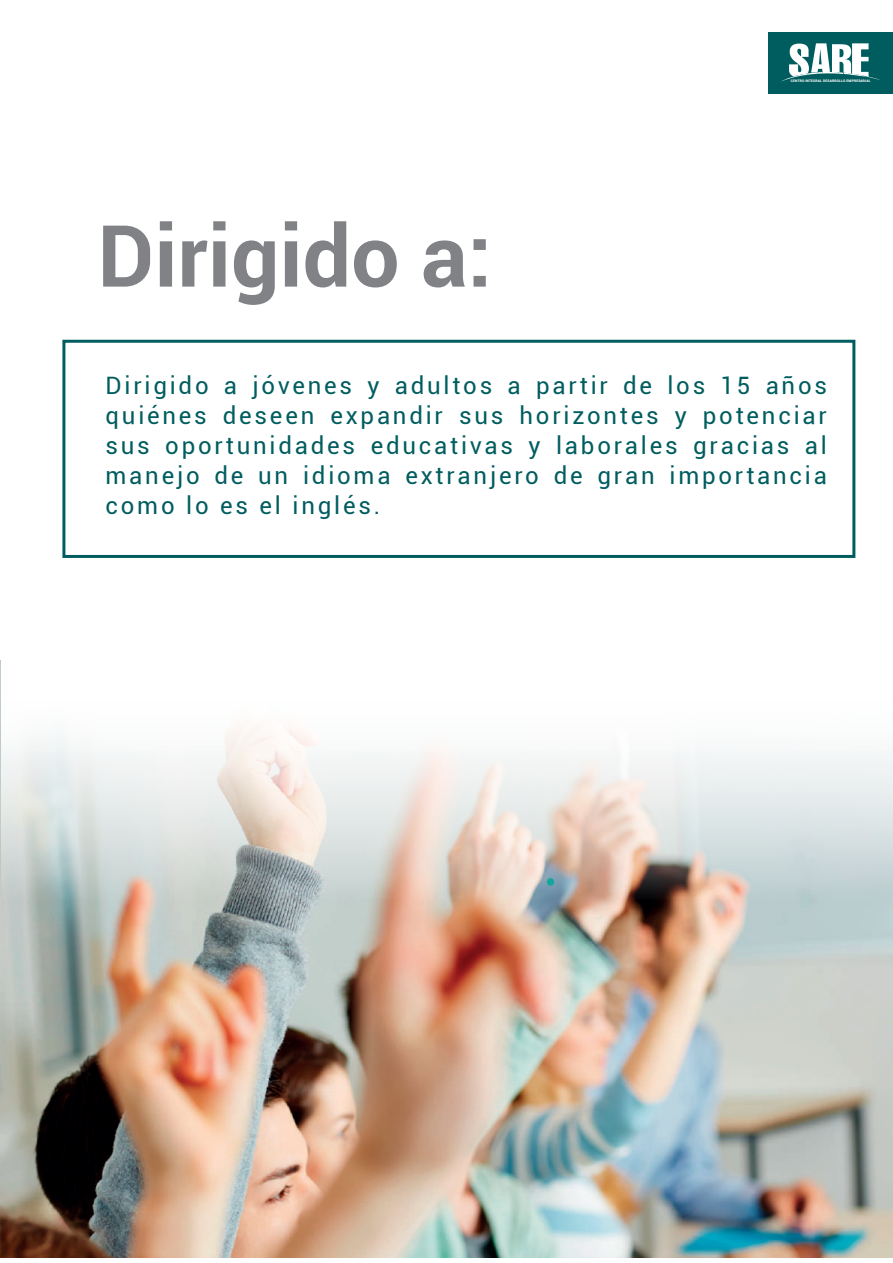
<style>
.page{position:relative;width:893px;height:1263px;background:#fff}
.page>*{position:absolute;margin:0;border:0;box-sizing:border-box;transform-origin:0 0}
.t1{font:700 85.8px "Roboto";color:#808285}
.t2{font:24px/30px "Roboto";letter-spacing:.115em;color:#005d5f;text-align:justify}
.t3{font:900 3.45px "Roboto";letter-spacing:.04em;color:#fff}
</style>
<div class="page">
<img style="left:1px;top:751px;width:892px;height:507px">
<svg style="left:2px;top:725px;width:891px;height:174px"></svg>
<svg style="left:546px;top:878px;width:9px;height:8px"></svg>
<div style="left:768px;top:32px;width:125px;height:62px;background:#005d5f"></div>
<svg style="left:781px;top:43px;width:99px;height:39px"></svg>
<div style="left:62px;top:340px;width:793px;height:218px;border:3px solid #005d5f"></div>
<h1 class="t1" style="left:98px;top:196px;width:396px">Dirigido a:</h1>
<p class="t3" style="left:791px;top:78px;width:81px">CENTRO INTEGRAL DESARROLLO EMPRESARIAL</p>
<p class="t2" style="left:106px;top:370px;width:723px">Dirigido a jóvenes y adultos a partir de los 15 años quiénes deseen expandir sus horizontes y potenciar sus oportunidades educativas y laborales gracias al manejo de un idioma extranjero de gran importancia como lo es el inglés.</p>
</div>
